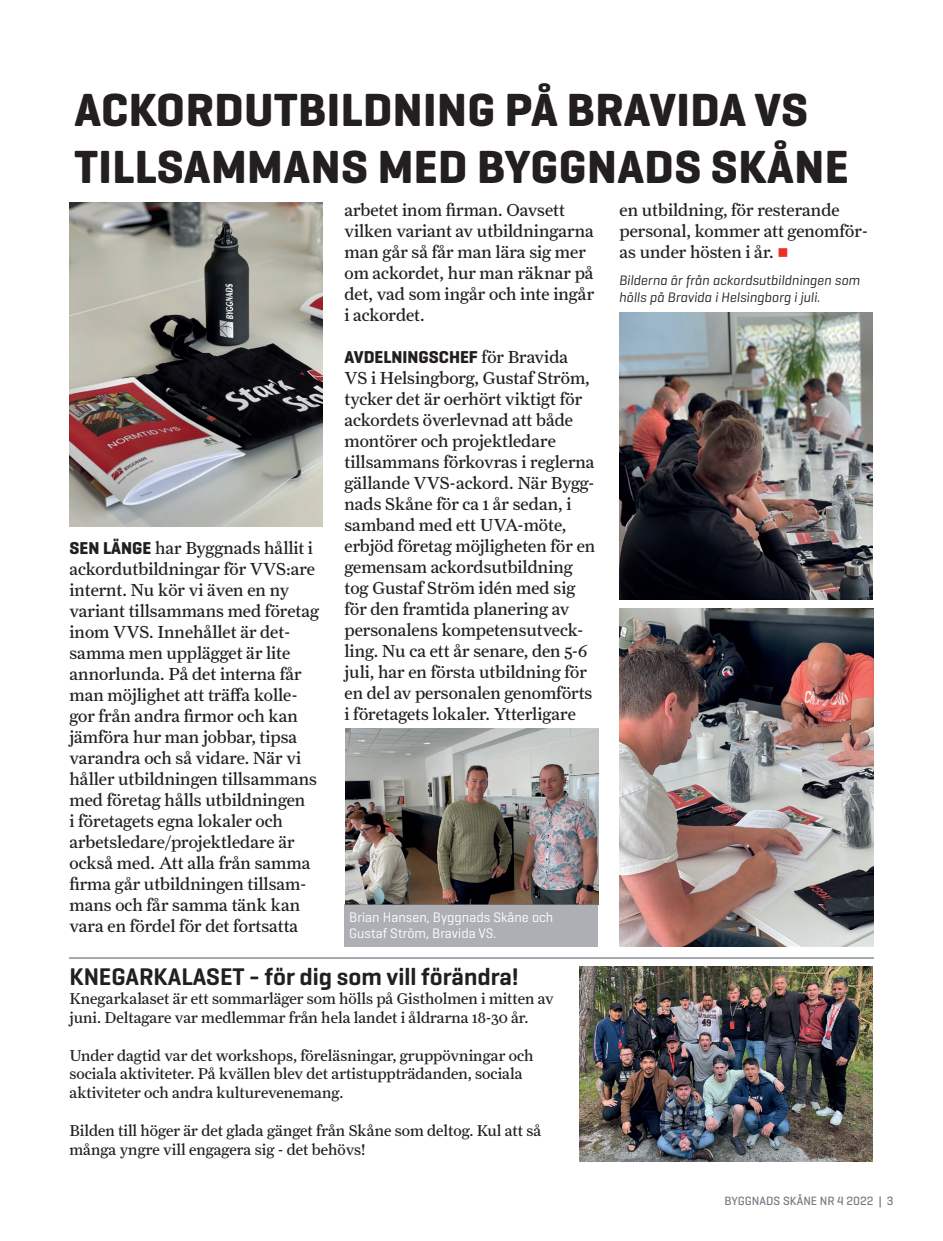
<style>
.page{position:relative;width:943px;height:1241px;background:#fff}
.page>*{position:absolute;margin:0;border:0;box-sizing:border-box;transform-origin:0 0}
.t1{font:700 47.25px/56.7px "Geogrotesque";letter-spacing:.01em;color:#231f20}
.t2{font:600 24.5px "Geogrotesque";color:#231f20}
.t3{font:17.5px/21px "Farnham Text";color:#231f20}
.t4{font:700 17.5px "Geogrotesque";color:#231f20}
.t5{font:15.75px/18.9px "Farnham Text";color:#231f20}
.t6{font:italic 14px/16.8px "Geogrotesque";color:#231f20}
.t7{font:14px/16.8px "Geogrotesque";color:#fff}
.t8{font:500 12.25px "Geogrotesque";color:#777b83}
.s1{font-family:"Geogrotesque";font-weight:700}
.s2{font-family:"Farnham Text";font-weight:400}
.s3{color:#ee2e22}
</style>
<div class="page">
<img style="left:345px;top:728px;width:253px;height:176px">
<div style="left:344px;top:904px;width:254px;height:42px;background:#adafb4"></div>
<img style="left:579px;top:966px;width:293px;height:195px">
<hr style="left:69px;top:957px;width:804px;height:1px;background:#777b83">
<img style="left:69px;top:202px;width:253px;height:324px">
<img style="left:620px;top:609px;width:253px;height:337px">
<img style="left:619px;top:313px;width:253px;height:286px">
<h1 class="t1" style="left:74px;top:81px;width:775px">ACKORDUTBILDNING PÅ BRAVIDA VS<br>TILLSAMMANS MED BYGGNADS SKÅNE</h1>
<p class="t3" style="left:69px;top:537px;width:251px"><span class="s1">SEN LÄNGE</span> har Byggnads hållit i ackordutbildningar för VVS:are internt. Nu kör vi även en ny variant tillsammans med företag inom VVS. Innehållet är det&shy;samma men upplägget är lite annorlunda. På det interna får man möjlighet att träffa kolle&shy;gor från andra firmor och kan jämföra hur man jobbar, tipsa varandra och så vidare. När vi håller utbildningen tillsammans med företag hålls utbildningen<br>i företagets egna lokaler och arbetsledare/projektledare är också med. Att alla från samma firma går utbildningen tillsam&shy;mans och får samma tänk kan vara en fördel för det fortsatta</p>
<p class="t3" style="left:344px;top:199px;width:251px">arbetet inom firman. Oavsett vilken variant av utbildningarna man går så får man lära sig mer om ackordet, hur man räknar på det, vad som ingår och inte ingår i ackordet.</p>
<p class="t4" style="left:344px;top:346px;width:225px">AVDELNINGSCHEF <span class="s2">för Bravida</span></p>
<p class="t3" style="left:344px;top:367px;width:252px">VS i Helsingborg, Gustaf Ström, tycker det är oerhört viktigt för ackordets överlevnad att både montörer och projektledare tillsammans förkovras i reglerna gällande VVS-ackord. När Bygg&shy;nads Skåne för ca 1 år sedan, i samband med ett UVA-möte, erbjöd företag möjligheten för en gemensam ackordsutbildning tog Gustaf Ström idén med sig för den framtida planering av personalens kompetensutveck&shy;ling. Nu ca ett år senare, den 5-6 juli, har en första utbildning för en del av personalen genomförts i företagets lokaler. Ytterligare</p>
<p class="t7" style="left:349px;top:907px;width:206px">Brian Hansen, Byggnads Skåne och<br>Gustaf Ström, Bravida VS.</p>
<h2 class="t2" style="left:69px;top:961px;width:450px">KNEGARKALASET - för dig som vill förändra!</h2>
<p class="t5" style="left:69px;top:988px;width:485px">Knegarkalaset är ett sommarläger som hölls på Gistholmen i mitten av juni. Deltagare var medlemmar från hela landet i åldrarna 18-30 år.</p>
<p class="t5" style="left:69px;top:1045px;width:465px">Under dagtid var det workshops, föreläsningar, gruppövningar och sociala aktiviteter. På kvällen blev det artistuppträdanden, sociala aktiviteter och andra kulturevenemang.</p>
<p class="t5" style="left:69px;top:1120px;width:473px">Bilden till höger är det glada gänget från Skåne som deltog. Kul att så många yngre vill engagera sig - det behövs!</p>
<p class="t3" style="left:619px;top:199px;width:250px">en utbildning, för resterande personal, kommer att genomför&shy;as under hösten i år. <span class="s3">■</span></p>
<p class="t6" style="left:619px;top:271px;width:242px">Bilderna är från ackordsutbildningen som hölls på Bravida i Helsingborg i juli.</p>
<p class="t8" style="left:724px;top:1192px;width:170px">BYGGNADS SKÅNE NR 4 2022 | 3</p>
</div>
